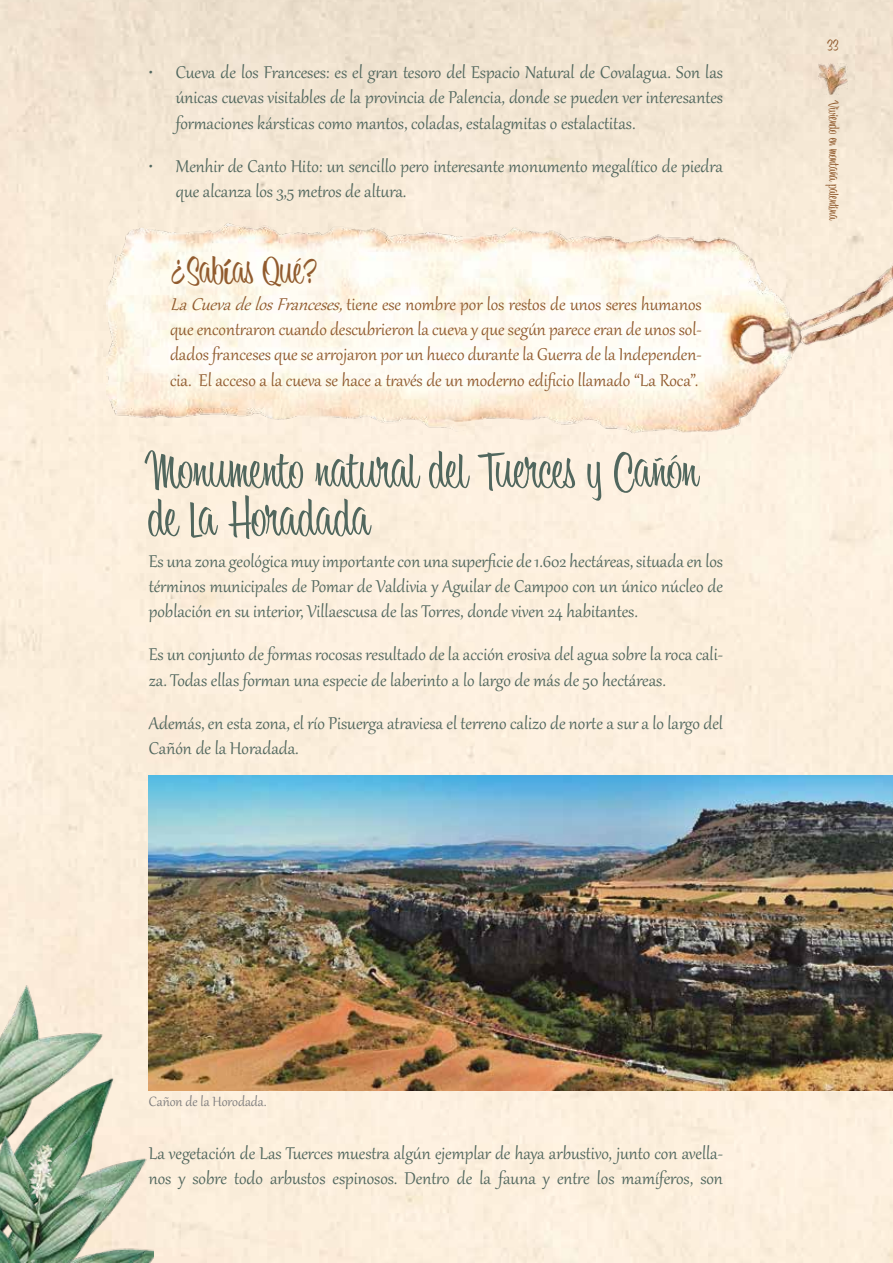
<style>
.page{position:relative;width:893px;height:1263px;background:#fff}
.page>*{position:absolute;margin:0;border:0;box-sizing:border-box;transform-origin:0 0}
.t1{font:52.5px/48px "Bounce Script";color:#51675e}
.t2{font:39px "Bounce Script";letter-spacing:-.005em;color:#915b2e}
.t3{font:21px/25.2px "Gabriola";color:#51675e}
.t4{font:21px/25.2px "Gabriola";color:#915b2e;text-align:justify}
.t5{font:16.5px "Gabriola";color:#7d7c7d}
.t6{font:15px "Bounce Script";color:#915b2e}
.s1{font-family:"Eds Market Upright Script"}
.s2{font-style:italic}
</style>
<div class="page">
<img style="left:0;top:0;width:893px;height:1263px">
<img style="left:819px;top:64px;width:28px;height:30px">
<img style="left:106px;top:138px;width:787px;height:295px">
<img style="left:149px;top:776px;width:744px;height:314px">
<img style="left:0;top:964px;width:153px;height:299px">
<img style="left:0;top:1122px;width:146px;height:141px">
<p class="t3" style="left:176px;top:58px;width:549px;text-align:justify;text-indent:-27px">• Cueva de los Franceses: es el gran tesoro del Espacio Natural de Covalagua. Son las únicas cuevas visitables de la provincia de Palencia, donde se pueden ver interesantes formaciones kársticas como mantos, coladas, estalagmitas o estalactitas.</p>
<p class="t3" style="left:176px;top:152px;width:549px;text-indent:-27px">• Menhir de Canto Hito: un sencillo pero interesante monumento megalítico de piedra que alcanza los 3,5 metros de altura.</p>
<h2 class="t2" style="left:170px;top:248px;width:149px">¿Sab<span class="s1">í</span>as Qué?</h2>
<p class="t4" style="left:170px;top:290px;width:533px"><span class="s2">LaCuevadelosFranceses,</span>tiene ese nombre por los restos de unos seres humanos que encontraron cuando descubrieron la cueva y que según parece eran de unos sol&shy;dados franceses que se arrojaron por un hueco durante la Guerra de la Independen&shy;cia. El acceso a la cueva se hace a través de un moderno edificio llamado “La Roca”.</p>
<h1 class="t1" style="left:149px;top:451px;width:551px">Monumento natural del Tuerces y Cañón de La Horadada</h1>
<p class="t3" style="left:149px;top:547px;width:576px;text-align:justify">Es una zona geológica muy importante con una superficie de 1.602 hectáreas, situada en los términos municipales de Pomar de Valdivia y Aguilar de Campoo con un único núcleo de población en su interior, Villaescusa de las Torres, donde viven 24 habitantes.</p>
<p class="t3" style="left:149px;top:640px;width:576px">Es un conjunto de formas rocosas resultado de la acción erosiva del agua sobre la roca cali&shy;za. Todas ellas forman una especie de laberinto a lo largo de más de 50 hectáreas.</p>
<p class="t3" style="left:149px;top:709px;width:576px">Además, en esta zona, el río Pisuerga atraviesa el terreno calizo de norte a sur a lo largo del<br>Cañón de la Horadada.</p>
<p class="t6" style="left:827px;top:36px;width:13px">33</p>
<p class="t6" style="left:842px;top:100px;width:122px;rotate:90deg">Viviendo en montaña palentina</p>
<p class="t5" style="left:149px;top:1091px;width:119px">Cañon de la Horodada.</p>
<p class="t3" style="left:149px;top:1139px;width:576px">La vegetación de Las Tuerces muestra algún ejemplar de haya arbustivo, junto con avella&shy;nos y sobre todo arbustos espinosos. Dentro de la fauna y entre los mamíferos, son</p>
</div>
